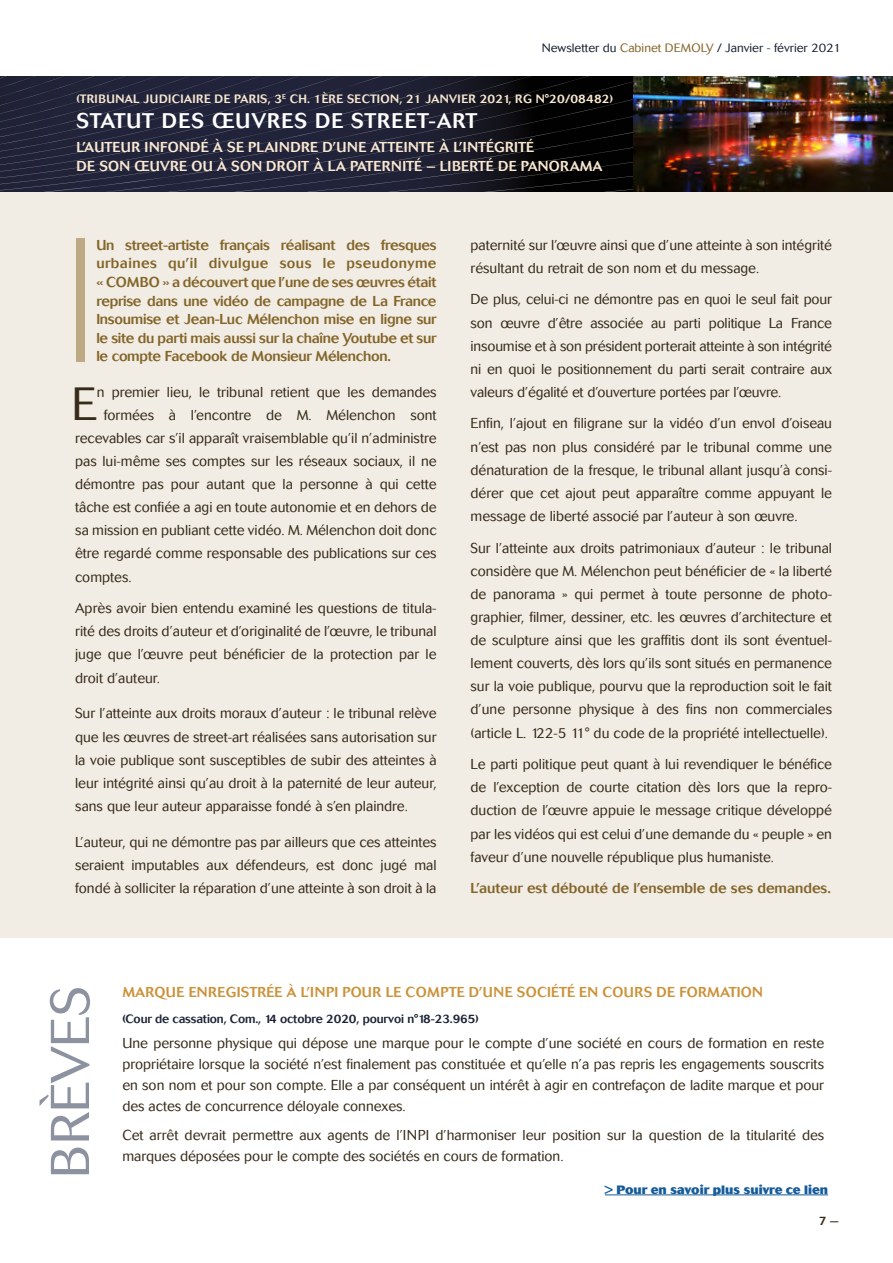
<style>
.page{position:relative;width:893px;height:1263px;background:#fff}
.page>*{position:absolute;margin:0;border:0;box-sizing:border-box;transform-origin:0 0}
.t1{font:300 54px "Cosmos";letter-spacing:.005em;color:#8d92a1}
.t2{font:300 46.05px "Cosmos";color:#372b19}
.t3{font:500 21px "Cosmos";letter-spacing:.04em;color:#fff}
.t4{font:300 14.25px/23.1px "Cosmos";color:#372b19;text-align:justify}
.t5{font:500 14.25px/18.6px "Cosmos";letter-spacing:-.02em;color:#846529;text-align:justify}
.t6{font:500 14.25px/19.5px "Cosmos";letter-spacing:.02em;color:#fae9d2}
.t7{font:500 14.25px "Cosmos";letter-spacing:.02em;color:#cb923a}
.t8{font:500 14.25px "Cosmos";color:#846529}
.t9{font:500 12px "Cosmos";letter-spacing:.01em;color:#fae9d2}
.t10{font:500 12px "Cosmos";letter-spacing:-.01em;color:#1b2234}
.t11{font:300 12px "Cosmos";color:#1b2234}
.t12{font:800 12px "Cosmos";color:#165b9a}
.t13{font:500 12px "Cosmos";color:#372b19}
.s1{color:#846529}
</style>
<div class="page">
<div style="left:0;top:123px;width:893px;height:815px;background:#f1ede5"></div>
<svg style="left:0;top:77px;width:634px;height:114px;background:#1c1d2e"></svg>
<img style="left:634px;top:77px;width:259px;height:114px">
<div style="left:77px;top:238px;width:8px;height:123px;background:#bdaa85"></div>
<hr style="left:605px;top:1194px;width:223px;height:1px;background:#165b9a">
<p class="t11" style="left:542px;top:41px;width:300px">Newsletter du <span class="s1">Cabinet DEMOLY</span> / Janvier - février 2021</p>
<p class="t9" style="left:77px;top:91px;width:538px">(TRIBUNAL JUDICIAIRE DE PARIS, 3<sup>E</sup> CH. 1ÈRE SECTION, 21 JANVIER 2021, RG N°20/08482)</p>
<h3 class="t3" style="left:77px;top:108px;width:402px">STATUT DES ŒUVRES DE STREET-ART</h3>
<p class="t6" style="left:77px;top:137px;width:528px">L’AUTEUR INFONDÉ À SE PLAINDRE D’UNE ATTEINTE À L’INTÉGRITÉ<br>DE SON ŒUVRE OU À SON DROIT À LA PATERNITÉ – LIBERTÉ DE PANORAMA</p>
<p class="t5" style="left:96px;top:236px;width:342px">Un street-artiste français réalisant des fresques urbaines qu’il divulgue sous le pseudonyme « COMBO » a découvert que l’une de ses œuvres était reprise dans une vidéo de campagne de La France Insoumise et Jean-Luc Mélenchon mise en ligne sur le site du parti mais aussi sur la chaîne Youtube et sur le compte Facebook de Monsieur Mélenchon.</p>
<h2 class="t2" style="left:72px;top:377px;width:27px">E</h2>
<p class="t4" style="left:97px;top:381px;width:341px">n premier lieu, le tribunal retient que les demandes</p>
<p class="t4" style="left:104px;top:403px;width:334px">formées à l’encontre de M. Mélenchon sont</p>
<p class="t4" style="left:75px;top:427px;width:363px">recevables car s’il apparaît vraisemblable qu’il n’administre</p>
<p class="t4" style="left:75px;top:450px;width:363px">pas lui-même ses comptes sur les réseaux sociaux, il ne</p>
<p class="t4" style="left:75px;top:473px;width:363px">démontre pas pour autant que la personne à qui cette</p>
<p class="t4" style="left:75px;top:496px;width:363px">tâche est confiée a agi en toute autonomie et en dehors de</p>
<p class="t4" style="left:75px;top:519px;width:363px">sa mission en publiant cette vidéo. M. Mélenchon doit donc</p>
<p class="t4" style="left:75px;top:542px;width:363px">être regardé comme responsable des publications sur ces</p>
<p class="t4" style="left:75px;top:565px;width:58px">comptes.</p>
<p class="t4" style="left:75px;top:597px;width:363px">Après avoir bien entendu examiné les questions de titula&shy;rité des droits d’auteur et d’originalité de l’œuvre, le tribunal juge que l’œuvre peut bénéficier de la protection par le droit d’auteur.</p>
<p class="t4" style="left:75px;top:702px;width:363px">Sur l’atteinte aux droits moraux d’auteur : le tribunal relève que les œuvres de street-art réalisées sans autorisation sur la voie publique sont susceptibles de subir des atteintes à leur intégrité ainsi qu’au droit à la paternité de leur auteur, sans que leur auteur apparaisse fondé à s’en plaindre.</p>
<p class="t4" style="left:75px;top:830px;width:363px">L’auteur, qui ne démontre pas par ailleurs que ces atteintes seraient imputables aux défendeurs, est donc jugé mal fondé à solliciter la réparation d’une atteinte à son droit à la</p>
<p class="t4" style="left:471px;top:233px;width:363px">paternité sur l’œuvre ainsi que d’une atteinte à son intégrité résultant du retrait de son nom et du message.</p>
<p class="t4" style="left:471px;top:288px;width:363px">De plus, celui-ci ne démontre pas en quoi le seul fait pour son œuvre d’être associée au parti politique La France insoumise et à son président porterait atteinte à son intégrité ni en quoi le positionnement du parti serait contraire aux valeurs d’égalité et d’ouverture portées par l’œuvre.</p>
<p class="t4" style="left:471px;top:412px;width:363px">Enfin, l’ajout en filigrane sur la vidéo d’un envol d’oiseau n’est pas non plus considéré par le tribunal comme une dénaturation de la fresque, le tribunal allant jusqu’à consi&shy;dérer que cet ajout peut apparaître comme appuyant le message de liberté associé par l’auteur à son œuvre.</p>
<p class="t4" style="left:471px;top:536px;width:363px">Sur l’atteinte aux droits patrimoniaux d’auteur : le tribunal considère que M. Mélenchon peut bénéficier de « la liberté de panorama » qui permet à toute personne de photo&shy;graphier, filmer, dessiner, etc. les œuvres d’architecture et de sculpture ainsi que les graffitis dont ils sont éventuel&shy;lement couverts, dès lors qu’ils sont situés en permanence sur la voie publique, pourvu que la reproduction soit le fait d’une personne physique à des fins non commerciales (article L. 122-5 11° du code de la propriété intellectuelle).</p>
<p class="t4" style="left:471px;top:753px;width:363px">Le parti politique peut quant à lui revendiquer le bénéfice de l’exception de courte citation dès lors que la repro&shy;duction de l’œuvre appuie le message critique développé par les vidéos qui est celui d’une demande du « peuple » en faveur d’une nouvelle république plus humaniste.</p>
<p class="t8" style="left:471px;top:880px;width:362px">L’auteur est débouté de l’ensemble de ses demandes.</p>
<h1 class="t1" style="left:39px;top:1178px;width:193px;rotate:-90deg">BRÈVES</h1>
<p class="t7" style="left:122px;top:984px;width:642px">MARQUE ENREGISTRÉE À L’INPI POUR LE COMPTE D’UNE SOCIÉTÉ EN COURS DE FORMATION</p>
<p class="t10" style="left:122px;top:1012px;width:358px">(Cour de cassation, Com., 14 octobre 2020, pourvoi n°18-23.965)</p>
<p class="t4" style="left:122px;top:1033px;width:703px;line-height:20.9px">Une personne physique qui dépose une marque pour le compte d’une société en cours de formation en reste propriétaire lorsque la société n’est finalement pas constituée et qu’elle n’a pas repris les engagements souscrits en son nom et pour son compte. Elle a par conséquent un intérêt à agir en contrefaçon de ladite marque et pour des actes de concurrence déloyale connexes.</p>
<p class="t4" style="left:122px;top:1125px;width:703px;line-height:20.9px">Cet arrêt devrait permettre aux agents de l’INPI d’harmoniser leur position sur la question de la titularité des marques déposées pour le compte des sociétés en cours de formation.</p>
<p class="t12" style="left:605px;top:1182px;width:225px">&gt; Pour en savoir plus suivre ce lien</p>
<p class="t13" style="left:819px;top:1214px;width:22px">7 —</p>
</div>
